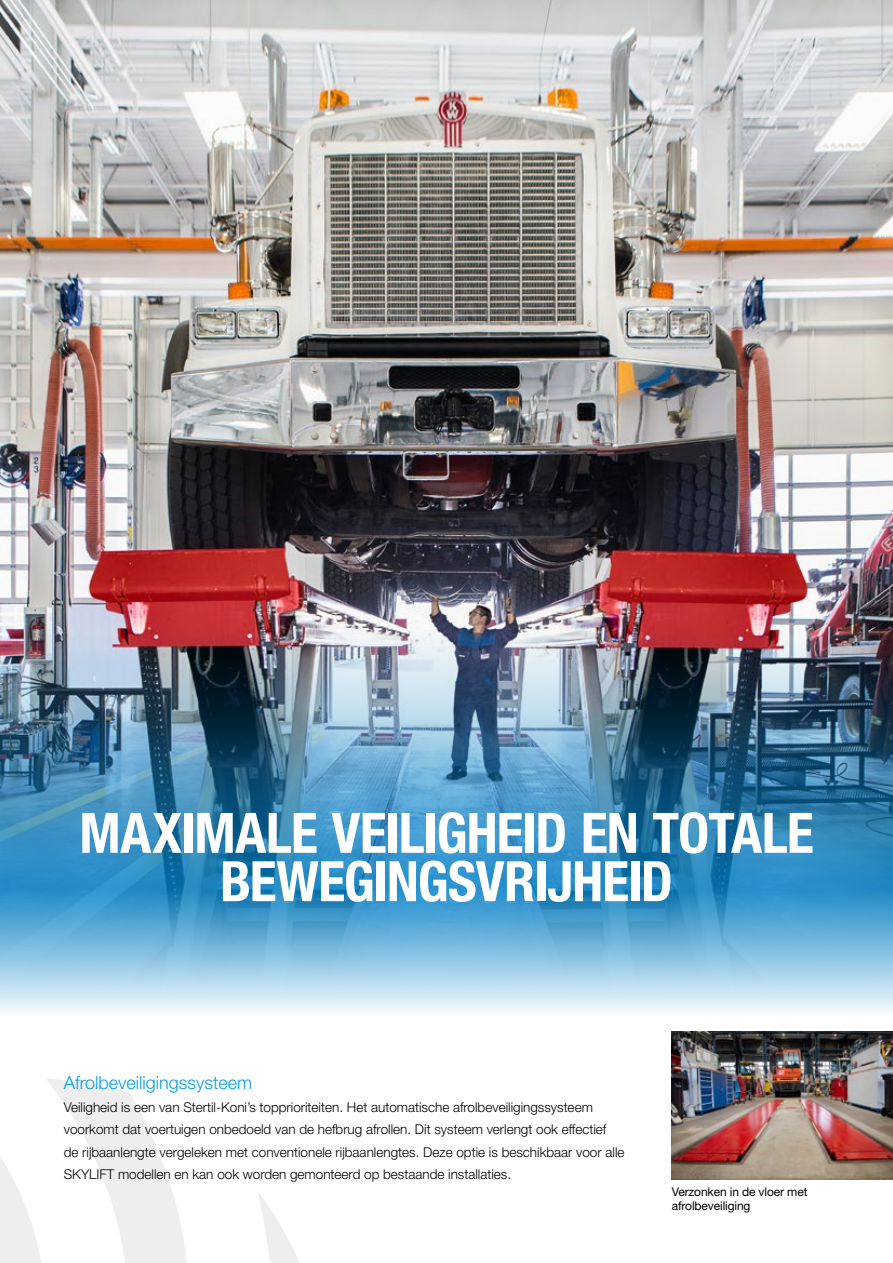
<style>
.page{position:relative;width:893px;height:1263px;background:#fff}
.page>*{position:absolute;margin:0;border:0;box-sizing:border-box;transform-origin:0 0}
.t1{font:700 condensed 55.8px/48.4px "Helvetica Neue LT Std";letter-spacing:-.02em;color:#fff;text-align:center}
.t2{font:300 18px "Helvetica Neue LT Std";color:#009fe3}
.t3{font:300 13.5px/22.5px "Helvetica Neue LT Std";color:#000}
.t4{font:12px/14.4px "Helvetica Neue LT Std";letter-spacing:-.01em;color:#000}
</style>
<div class="page">
<img style="left:0;top:0;width:893px;height:876px">
<svg style="left:0;top:876px;width:893px;height:304px"></svg>
<img style="left:672px;top:1031px;width:221px;height:148px">
<svg style="left:0;top:1078px;width:396px;height:185px"></svg>
<h1 class="t1" style="left:79px;top:808px;width:736px">MAXIMALE VEILIGHEID EN TOTALE<br>BEWEGINGSVRIJHEID</h1>
<h2 class="t2" style="left:64px;top:1072px;width:190px">Afrolbeveiligingssysteem</h2>
<p class="t3" style="left:64px;top:1095px;width:562px">Veiligheid is een van Stertil-Koni’s topprioriteiten. Het automatische afrolbeveiligingssysteem voorkomt dat voertuigen onbedoeld van de hefbrug afrollen. Dit systeem verlengt ook effectief de rijbaanlengte vergeleken met conventionele rijbaanlengtes. Deze optie is beschikbaar voor alle SKYLIFT modellen en kan ook worden gemonteerd op bestaande installaties.</p>
<p class="t4" style="left:672px;top:1184px;width:137px">Verzonken in de vloer met afrolbeveiliging</p>
</div>
